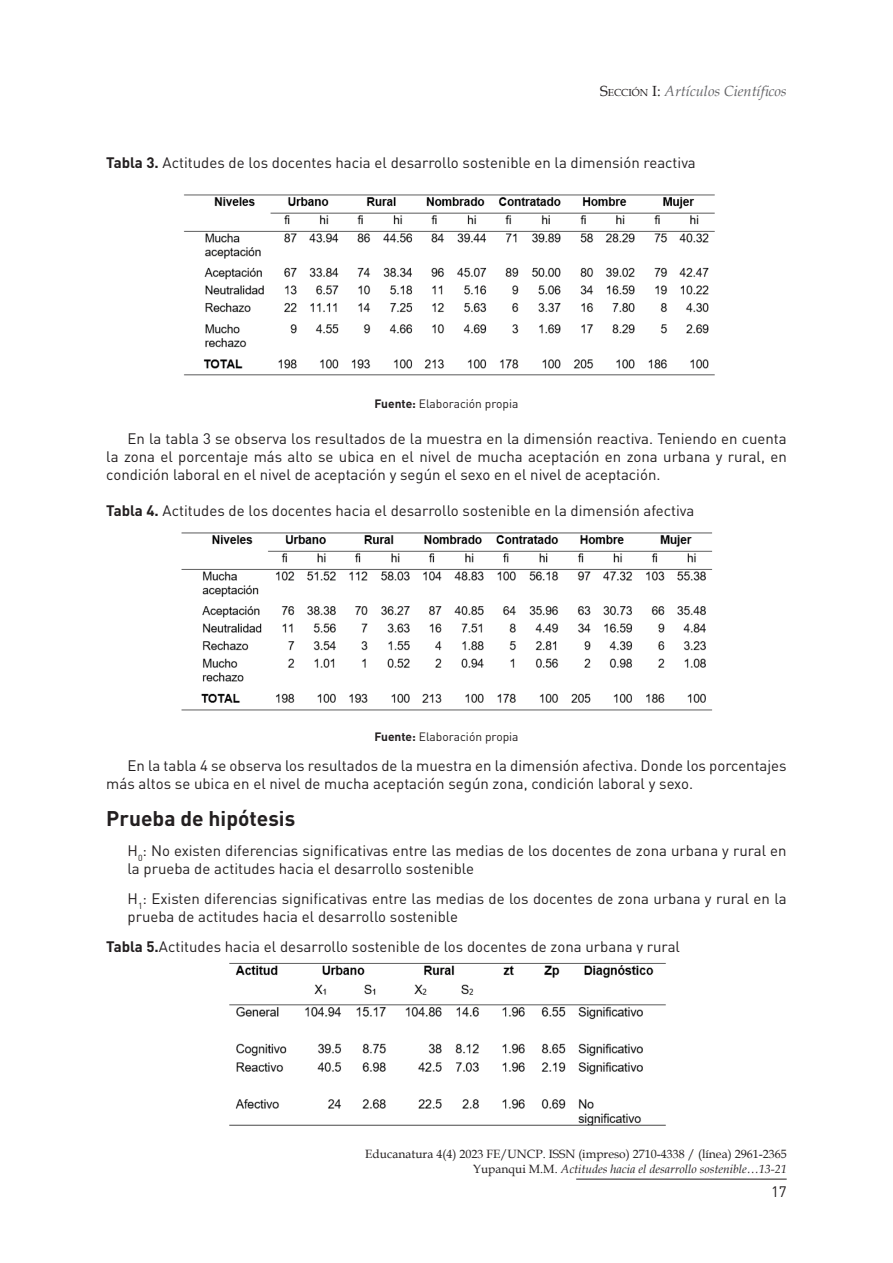
<style>
.page{position:relative;width:893px;height:1263px;background:#fff}
.page>*{position:absolute;margin:0;border:0;box-sizing:border-box;transform-origin:0 0}
.t1{font:700 21px "DIN Pro";color:#231f20}
.t2{font:15px/18px "DIN Pro";color:#231f20}
.t3{font:italic 14.7px "Book Antiqua";color:#636366}
.t4{font:12px/14.4px "Book Antiqua";color:#231f20;text-align:right}
.t5{font:12px "DIN Pro";color:#231f20}
.s1{font-style:normal;color:#231f20}
.s2{font-style:normal;font-size:10.2px;color:#231f20}
.s3{font-weight:700}
.s4{font-style:italic}
</style>
<div class="page">
<hr style="left:576px;top:1179px;width:211px;height:1px;background:#231f20">
<img style="left:181px;top:532px;width:532px;height:179px">
<img style="left:184px;top:194px;width:531px;height:182px">
<img style="left:229px;top:962px;width:437px;height:164px">
<p class="t3" style="left:600px;top:80px;width:188px"><span class="s1">S</span><span class="s2">ECCIÓN</span> <span class="s1">I:</span> Artículos Científicos</p>
<p class="t2" style="left:106px;top:152px;width:591px"><span class="s3">Tabla 3.</span> Actitudes de los docentes hacia el desarrollo sostenible en la dimensión reactiva</p>
<p class="t5" style="left:374px;top:394px;width:145px"><span class="s3">Fuente:</span> Elaboración propia</p>
<p class="t2" style="left:106px;top:428px;width:682px;text-align:justify;text-indent:21px">En la tabla 3 se observa los resultados de la muestra en la dimensión reactiva. Teniendo en cuenta la zona el porcentaje más alto se ubica en el nivel de mucha aceptación en zona urbana y rural, en condición laboral en el nivel de aceptación y según el sexo en el nivel de aceptación.</p>
<p class="t2" style="left:106px;top:500px;width:590px"><span class="s3">Tabla 4.</span> Actitudes de los docentes hacia el desarrollo sostenible en la dimensión afectiva</p>
<p class="t5" style="left:374px;top:727px;width:146px"><span class="s3">Fuente:</span> Elaboración propia</p>
<p class="t2" style="left:106px;top:755px;width:682px;text-indent:21px">En la tabla 4 se observa los resultados de la muestra en la dimensión afectiva. Donde los porcentajes más altos se ubica en el nivel de mucha aceptación según zona, condición laboral y sexo.</p>
<h1 class="t1" style="left:106px;top:801px;width:190px">Prueba de hipótesis</h1>
<p class="t2" style="left:128px;top:840px;width:661px">H<sub>0</sub>: No existen diferencias significativas entre las medias de los docentes de zona urbana y rural en la prueba de actitudes hacia el desarrollo sostenible</p>
<p class="t2" style="left:128px;top:888px;width:661px">H<sub>1</sub>: Existen diferencias significativas entre las medias de los docentes de zona urbana y rural en la prueba de actitudes hacia el desarrollo sostenible</p>
<p class="t2" style="left:106px;top:936px;width:575px"><span class="s3">Tabla 5.</span>Actitudes hacia el desarrollo sostenible de los docentes de zona urbana y rural</p>
<p class="t4" style="left:365px;top:1147px;width:423px">Educanatura 4(4) 2023 FE/UNCP. ISSN (impreso) 2710-4338 / (línea) 2961-2365<br>Yupanqui M.M. <span class="s4">Actitudes hacia el desarrollo sostenible…13-21</span></p>
<p class="t2" style="left:771px;top:1181px;width:17px">17</p>
</div>
